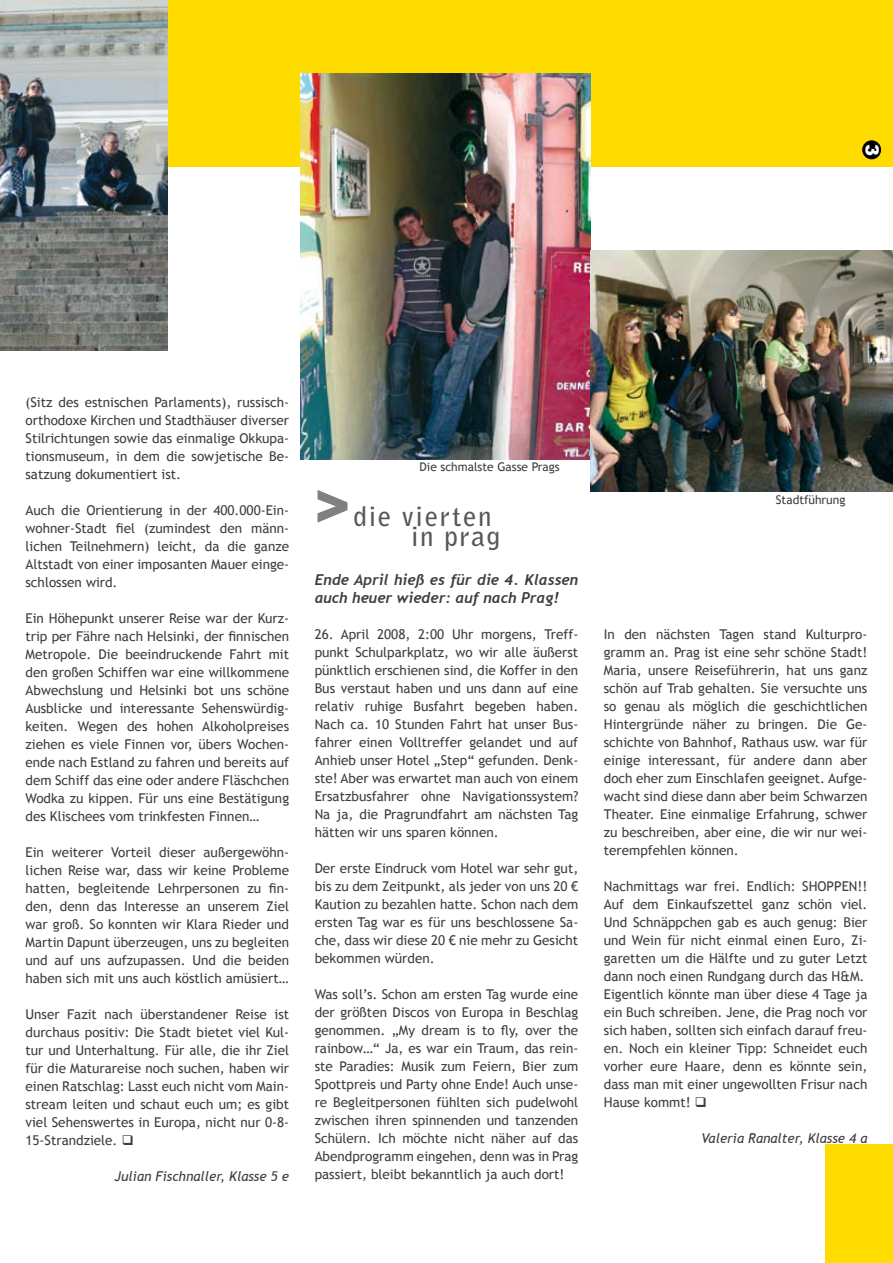
<style>
.page{position:relative;width:893px;height:1263px;background:#fff}
.page>*{position:absolute;margin:0;border:0;box-sizing:border-box;transform-origin:0 0}
.t1{font:700 27px "Bell Gothic Std";letter-spacing:.06em;color:#58585a}
.t2{font:900 18px "Arial";color:#fff}
.t3{font:italic 700 15px/18px "Trebuchet";color:#3e3e40}
.t4{font:13.5px/18px "Trebuchet MS";color:#3e3e40;text-align:justify}
.t5{font:italic 13.5px "Trebuchet MS";color:#3e3e40}
.t6{font:12px "Trebuchet MS";color:#3e3e40}
.s1{font-family:"Arial";font-weight:900;font-size:54px;color:#808080}
</style>
<div class="page">
<div style="left:0;top:0;width:893px;height:167px;background:#ffdc00"></div>
<div style="left:863px;top:141px;width:17px;height:18px;background:#000;border-radius:50%"></div>
<div style="left:862px;top:140px;width:19px;height:19px;border:2px solid #000;border-radius:50%"></div>
<div style="left:825px;top:1144px;width:68px;height:119px;background:#ffdc00"></div>
<img style="left:0;top:0;width:167px;height:350px">
<img style="left:301px;top:74px;width:289px;height:385px">
<img style="left:590px;top:250px;width:303px;height:241px">
<h2 class="t2" style="left:885px;top:144px;width:14px;rotate:90deg">3</h2>
<p class="t4" style="left:26px;top:393px;width:265px">(Sitz des estnischen Parlaments), russisch&shy;orthodoxe Kirchen und Stadthäuser diverser Stilrichtungen sowie das einmalige Okkupa&shy;tionsmuseum, in dem die sowjetische Be&shy;satzung dokumentiert ist.</p>
<p class="t4" style="left:26px;top:501px;width:265px">Auch die Orientierung in der 400.000-Ein&shy;wohner-Stadt fiel (zumindest den männ&shy;lichen Teilnehmern) leicht, da die ganze Altstadt von einer imposanten Mauer einge&shy;schlossen wird.</p>
<p class="t4" style="left:26px;top:609px;width:265px">Ein Höhepunkt unserer Reise war der Kurz&shy;trip per Fähre nach Helsinki, der finnischen Metropole. Die beeindruckende Fahrt mit den großen Schiffen war eine willkommene Abwechslung und Helsinki bot uns schöne Ausblicke und interessante Sehenswürdig&shy;keiten. Wegen des hohen Alkoholpreises ziehen es viele Finnen vor, übers Wochen&shy;ende nach Estland zu fahren und bereits auf dem Schiff das eine oder andere Fläschchen Wodka zu kippen. Für uns eine Bestätigung des Klischees vom trinkfesten Finnen…</p>
<p class="t4" style="left:26px;top:843px;width:265px">Ein weiterer Vorteil dieser außergewöhn&shy;lichen Reise war, dass wir keine Probleme hatten, begleitende Lehrpersonen zu fin&shy;den, denn das Interesse an unserem Ziel war groß. So konnten wir Klara Rieder und Martin Dapunt überzeugen, uns zu begleiten und auf uns aufzupassen. Und die beiden haben sich mit uns auch köstlich amüsiert…</p>
<p class="t4" style="left:26px;top:1005px;width:265px">Unser Fazit nach überstandener Reise ist durchaus positiv: Die Stadt bietet viel Kul&shy;tur und Unterhaltung. Für alle, die ihr Ziel für die Maturareise noch suchen, haben wir einen Ratschlag: Lasst euch nicht vom Main&shy;stream leiten und schaut euch um; es gibt viel Sehenswertes in Europa, nicht nur 0-8- 15-Strandziele. ❑</p>
<p class="t5" style="left:115px;top:1168px;width:176px">Julian Fischnaller, Klasse 5 e</p>
<p class="t6" style="left:420px;top:460px;width:142px">Die schmalste Gasse Prags</p>
<h1 class="t1" style="left:315px;top:499px;width:179px"><span class="s1">&gt;</span>die vierten</h1>
<h1 class="t1" style="left:411px;top:520px;width:91px">in prag</h1>
<p class="t3" style="left:315px;top:571px;width:265px">Ende April hieß es für die 4. Klassen auch heuer wieder: auf nach Prag!</p>
<p class="t4" style="left:315px;top:625px;width:265px">26. April 2008, 2:00 Uhr morgens, Treff&shy;punkt Schulparkplatz, wo wir alle äußerst pünktlich erschienen sind, die Koffer in den Bus verstaut haben und uns dann auf eine relativ ruhige Busfahrt begeben haben.<br>Nach ca. 10 Stunden Fahrt hat unser Bus&shy;fahrer einen Volltreffer gelandet und auf Anhieb unser Hotel „Step“ gefunden. Denk&shy;ste! Aber was erwartet man auch von einem Ersatzbusfahrer ohne Navigationssystem?<br>Na ja, die Pragrundfahrt am nächsten Tag hätten wir uns sparen können.</p>
<p class="t4" style="left:315px;top:859px;width:265px">Der erste Eindruck vom Hotel war sehr gut, bis zu dem Zeitpunkt, als jeder von uns 20 € Kaution zu bezahlen hatte. Schon nach dem ersten Tag war es für uns beschlossene Sa&shy;che, dass wir diese 20 € nie mehr zu Gesicht bekommen würden.</p>
<p class="t4" style="left:315px;top:985px;width:265px">Was soll’s. Schon am ersten Tag wurde eine der größten Discos von Europa in Beschlag genommen. „My dream is to fly, over the rainbow…“ Ja, es war ein Traum, das rein&shy;ste Paradies: Musik zum Feiern, Bier zum Spottpreis und Party ohne Ende! Auch unse&shy;re Begleitpersonen fühlten sich pudelwohl zwischen ihren spinnenden und tanzenden Schülern. Ich möchte nicht näher auf das Abendprogramm eingehen, denn was in Prag passiert, bleibt bekanntlich ja auch dort!</p>
<p class="t6" style="left:776px;top:492px;width:71px">Stadtführung</p>
<p class="t4" style="left:604px;top:625px;width:265px">In den nächsten Tagen stand Kulturpro&shy;gramm an. Prag ist eine sehr schöne Stadt!<br>Maria, unsere Reiseführerin, hat uns ganz schön auf Trab gehalten. Sie versuchte uns so genau als möglich die geschichtlichen Hintergründe näher zu bringen. Die Ge&shy;schichte von Bahnhof, Rathaus usw. war für einige interessant, für andere dann aber doch eher zum Einschlafen geeignet. Aufge&shy;wacht sind diese dann aber beim Schwarzen Theater. Eine einmalige Erfahrung, schwer zu beschreiben, aber eine, die wir nur wei&shy;terempfehlen können.</p>
<p class="t4" style="left:604px;top:877px;width:265px;text-align:left">Nachmittags war frei. Endlich: SHOPPEN!!<br>Auf dem Einkaufszettel ganz schön viel.<br>Und Schnäppchen gab es auch genug: Bier und Wein für nicht einmal einen Euro, Zi&shy;garetten um die Hälfte und zu guter Letzt dann noch einen Rundgang durch das H&amp;M.<br>Eigentlich könnte man über diese 4 Tage ja ein Buch schreiben. Jene, die Prag noch vor sich haben, sollten sich einfach darauf freu&shy;en. Noch ein kleiner Tipp: Schneidet euch vorher eure Haare, denn es könnte sein, dass man mit einer ungewollten Frisur nach Hause kommt! ❑</p>
<p class="t5" style="left:702px;top:1130px;width:167px">Valeria Ranalter, Klasse 4 a</p>
</div>
